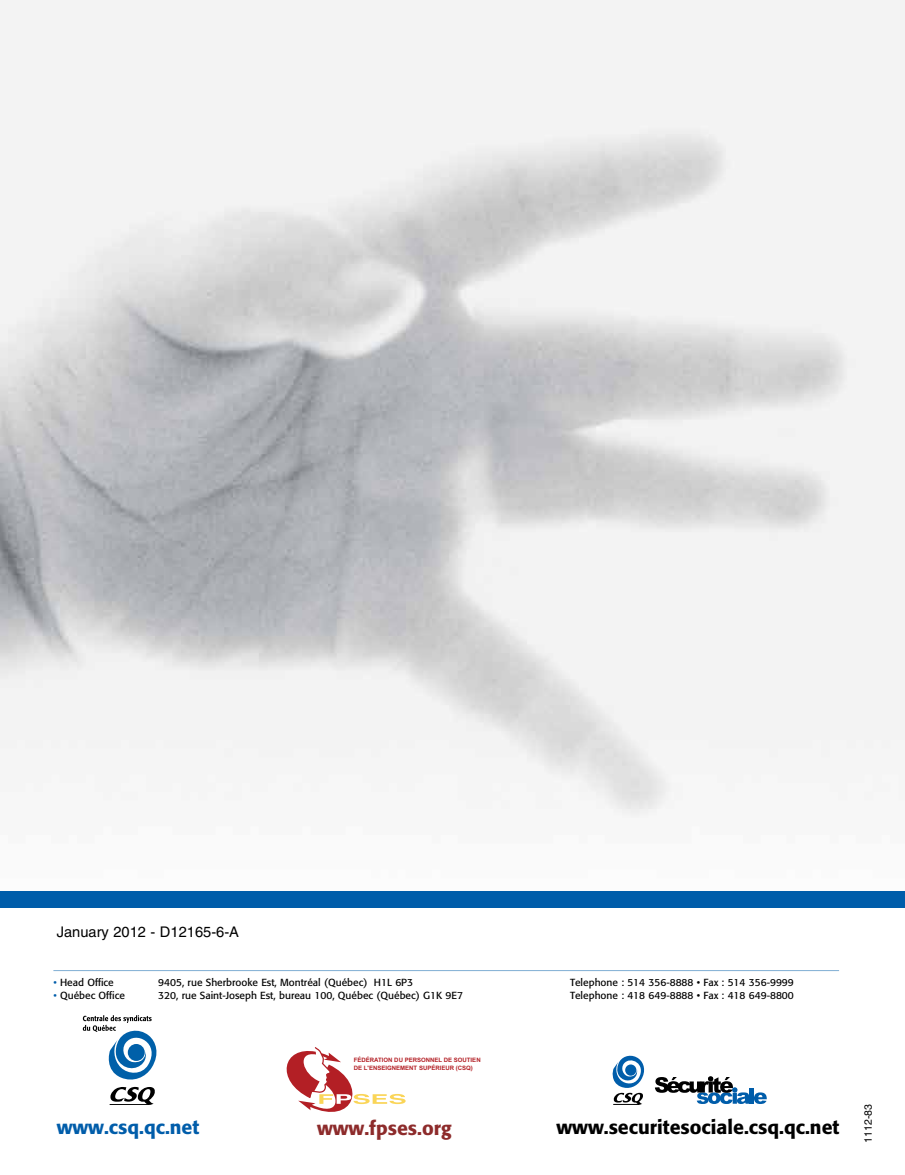
<style>
.page{position:relative;width:905px;height:1175px;background:#fff}
.page>*{position:absolute;margin:0;border:0;box-sizing:border-box;transform-origin:0 0}
.t1{font:500 19.35px "Formata";color:#000}
.t2{font:500 19.35px "Formata";color:#005daa}
.t3{font:500 19.35px "Formata";color:#8d2b2b}
.t4{font:14.7px "Helvetica";color:#000}
.t5{font:10.5px "Helvetica";color:#000}
.t6{font:10.2px "Formata";color:#000}
.t7{font:700 6px/7.2px "Arial";color:#b31f25}
.s1{color:#005daa}
</style>
<div class="page">
<hr style="left:53px;top:970px;width:786px;height:1px;background:#80aed4">
<hr style="left:110px;top:1104px;width:39px;height:1px;background:#000">
<svg style="left:83px;top:1015px;width:73px;height:89px"></svg>
<svg style="left:612px;top:1055px;width:33px;height:50px"></svg>
<div style="left:625px;top:1064px;width:11px;height:11px;background:#005daa;border-radius:50%"></div>
<svg style="left:655px;top:1076px;width:111px;height:28px"></svg>
<svg style="left:286px;top:1047px;width:119px;height:64px"></svg>
<div style="left:0;top:891px;width:904px;height:17px;background:#005daa"></div>
<h2 class="t4" style="left:57px;top:922px;width:184px">January 2012 - D12165-6-A</h2>
<p class="t6" style="left:53px;top:976px;width:62px"><span class="s1">•</span> Head Office</p>
<p class="t6" style="left:158px;top:976px;width:256px">9405, rue Sherbrooke Est, Montréal (Québec) H1L 6P3</p>
<p class="t6" style="left:570px;top:976px;width:225px">Telephone : 514 356-8888 • Fax : 514 356-9999</p>
<p class="t6" style="left:53px;top:988px;width:73px"><span class="s1">•</span> Québec Office</p>
<p class="t6" style="left:158px;top:988px;width:306px">320, rue Saint-Joseph Est, bureau 100, Québec (Québec) G1K 9E7</p>
<p class="t6" style="left:570px;top:988px;width:225px">Telephone : 418 649-8888 • Fax : 418 649-8800</p>
<p class="t7" style="left:354px;top:1056px;width:128px">FÉDÉRATION DU PERSONNEL DE SOUTIEN<br>DE L'ENSEIGNEMENT SUPÉRIEUR (CSQ)</p>
<h1 class="t2" style="left:57px;top:1115px;width:144px">www.csq.qc.net</h1>
<h1 class="t3" style="left:317px;top:1115px;width:136px">www.fpses.org</h1>
<h1 class="t1" style="left:556px;top:1115px;width:284px">www.securitesociale.csq.qc.net</h1>
<p class="t5" style="left:861px;top:1142px;width:40px;rotate:-90deg">1112-83</p>
</div>
